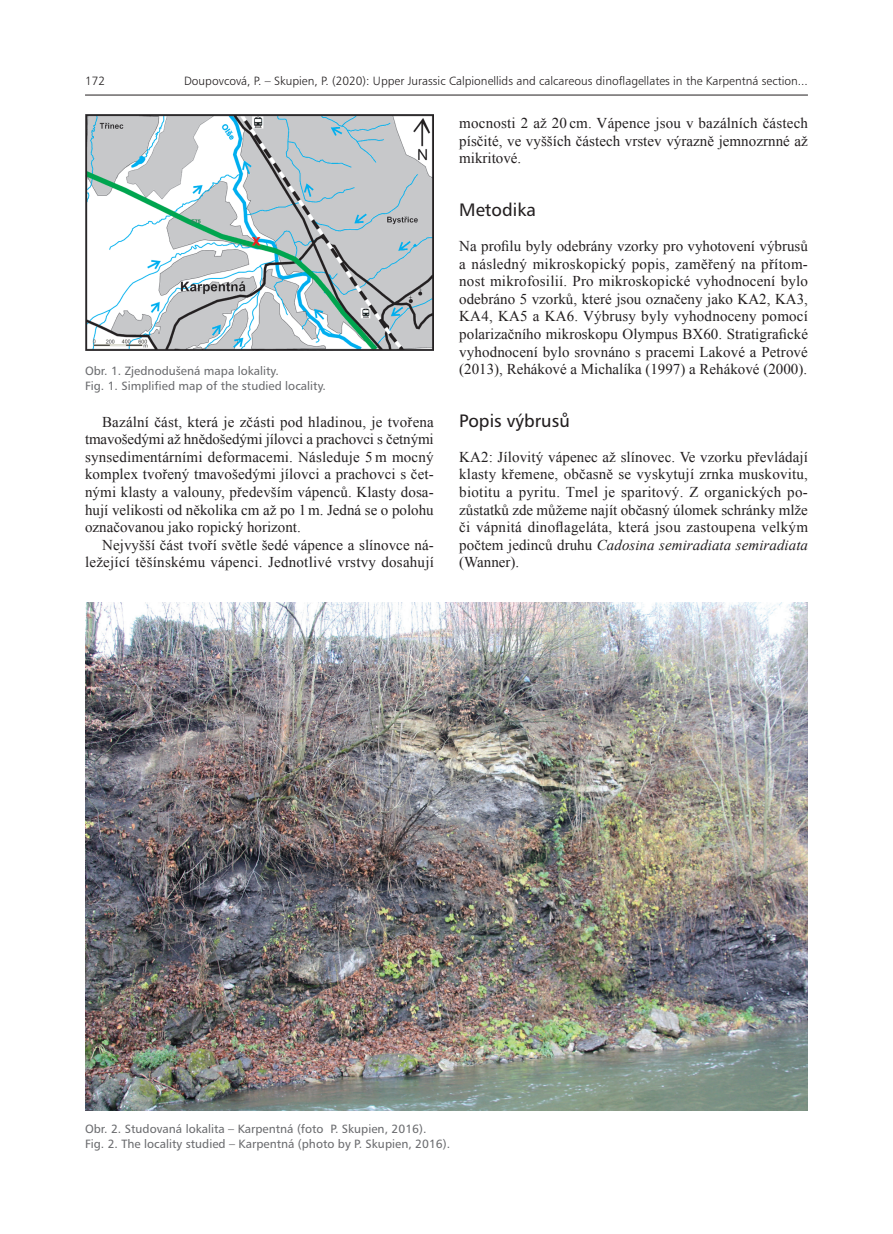
<style>
.page{position:relative;width:893px;height:1234px;background:#fff}
.page>*{position:absolute;margin:0;border:0;box-sizing:border-box;transform-origin:0 0}
.t1{font:18px "Humanist 777 BTCE Roman B";color:#231f20}
.t2{font:15px/17.5px "Times New Roman";letter-spacing:.005em;color:#231f20;text-align:justify}
.t3{font:12px/15px "Humanist 777 BTCE Roman B";color:#6c6d70}
.t4{font:12px "Humanist 777 BTCE Light B";color:#231f20}
.s1{font-style:italic}
</style>
<div class="page">
<hr style="left:85px;top:95px;width:723px;height:1px;background:#231f20">
<img style="left:85px;top:115px;width:349px;height:235px">
<img style="left:85px;top:602px;width:723px;height:508px">
<p class="t4" style="left:85px;top:73px;width:22px">172</p>
<p class="t4" style="left:184px;top:73px;width:625px">Doupovcová, P. – Skupien, P. (2020): Upper Jurassic Calpionellids and calcareous dinoflagellates in the Karpentná section...</p>
<p class="t3" style="left:85px;top:362px;width:242px">Obr. 1. Zjednodušená mapa lokality.<br>Fig. 1. Simplified map of the studied locality.</p>
<p class="t2" style="left:85px;top:412px;width:350px;text-indent:17px">Bazální část, která je zčásti pod hladinou, je tvořena tmavošedými až hnědošedými jílovci a prachovci s četnými synsedimentárními deformacemi. Následuje 5 m mocný komplex tvořený tmavošedými jílovci a prachovci s čet&shy;nými klasty a valouny, především vápenců. Klasty dosa&shy;hují velikosti od několika cm až po 1m. Jedná se o polohu označovanou jako ropický horizont.</p>
<p class="t2" style="left:85px;top:535px;width:350px;text-align:right">Nejvyšší část tvoří světle šedé vápence a slínovce ná&shy;ležející těšínskému vápenci. Jednotlivé vrstvy dosahují</p>
<p class="t2" style="left:459px;top:114px;width:350px">mocnosti 2 až 20 cm. Vápence jsou v bazálních částech písčité, ve vyšších částech vrstev výrazně jemnozrnné až mikritové.</p>
<p class="t1" style="left:459px;top:198px;width:78px">Metodika</p>
<p class="t2" style="left:459px;top:237px;width:350px">Na profilu byly odebrány vzorky pro vyhotovení výbrusů a následný mikroskopický popis, zaměřený na přítom&shy;nost mikrofosilií. Pro mikroskopické vyhodnocení bylo odebráno 5 vzorků, které jsou označeny jako KA2, KA3, KA4, KA5 a KA6. Výbrusy byly vyhodnoceny pomocí polarizačního mikroskopu Olympus BX60. Stratigrafické vyhodnocení bylo srovnáno s pracemi Lakové a Petrové (2013), Rehákové a Michalíka (1997) a Rehákové (2000).</p>
<p class="t1" style="left:459px;top:409px;width:112px">Popis výbrusů</p>
<p class="t2" style="left:459px;top:448px;width:350px">KA2: Jílovitý vápenec až slínovec. Ve vzorku převládají klasty křemene, občasně se vyskytují zrnka muskovitu, biotitu a pyritu. Tmel je sparitový. Z organických po&shy;zůstatků zde můžeme najít občasný úlomek schránky mlže či vápnitá dinoflageláta, která jsou zastoupena velkým počtem jedinců druhu <span class="s1">Cadosina semiradiata semiradiata </span>(Wanner).</p>
<p class="t3" style="left:85px;top:1120px;width:367px">Obr. 2. Studovaná lokalita – Karpentná (foto P. Skupien, 2016).<br>Fig. 2. The locality studied – Karpentná (photo by P. Skupien, 2016).</p>
</div>
